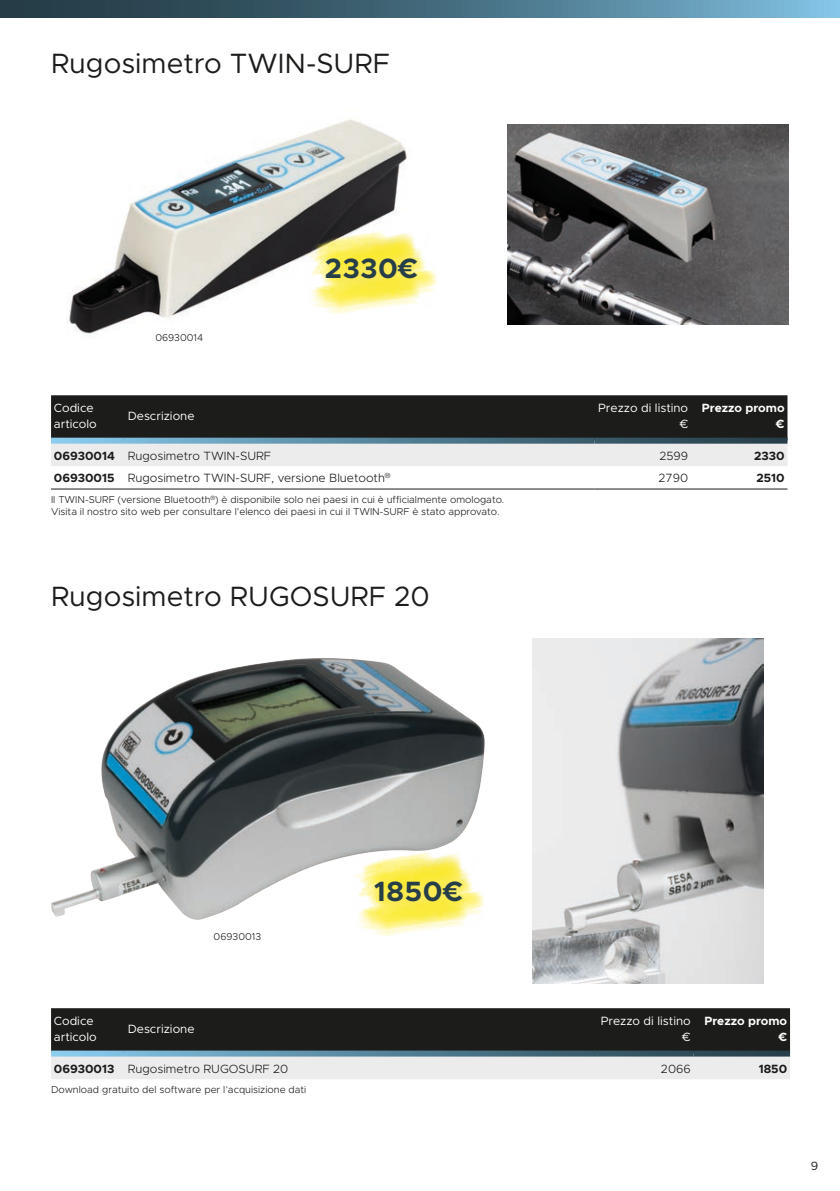
<style>
.page{position:relative;width:840px;height:1191px;background:#fff}
.page>*{position:absolute;margin:0;border:0;box-sizing:border-box;transform-origin:0 0}
.t1{font:28px "Metropolis";color:#1c1c1b}
.t2{font:700 28px "Metropolis";letter-spacing:.025em;color:#273e48}
.t3{font:300 12px "Metropolis";color:#1c1c1b}
.t4{font:12px/16px "Metropolis";color:#fff}
.t5{font:700 12px/16px "Metropolis";color:#fff;text-align:right}
.t6{font:700 12px "Metropolis";color:#1c1c1b}
.t7{font:12px "Metropolis";color:#1c1c1b}
.t8{font:300 10px/12px "Metropolis";color:#1c1c1b}
.s1{font-weight:700}
</style>
<div class="page">
<img style="left:51px;top:658px;width:433px;height:262px">
<img style="left:532px;top:638px;width:231px;height:346px">
<svg style="left:51px;top:1008px;width:738px;height:71px;background:#656565"></svg>
<div style="left:51px;top:1050px;width:74px;height:6px;background:#85c7ea"></div>
<svg style="left:125px;top:1050px;width:471px;height:6px;background:#537e93"></svg>
<div style="left:596px;top:1050px;width:97px;height:6px;background:#335361"></div>
<div style="left:693px;top:1050px;width:96px;height:6px;background:#2b4451"></div>
<img style="left:352px;top:853px;width:132px;height:82px">
<svg style="left:0;top:0;width:839px;height:17px;background:#487083"></svg>
<img style="left:69px;top:119px;width:338px;height:215px">
<img style="left:507px;top:124px;width:281px;height:200px">
<svg style="left:51px;top:395px;width:736px;height:71px;background:#646363"></svg>
<div style="left:51px;top:438px;width:74px;height:6px;background:#85c7ea"></div>
<svg style="left:125px;top:438px;width:469px;height:6px;background:#618ea4"></svg>
<div style="left:594px;top:438px;width:96px;height:6px;background:#335361"></div>
<div style="left:690px;top:438px;width:97px;height:6px;background:#2b4551"></div>
<hr style="left:51px;top:488px;width:74px;height:1px;background:#1c1c1b">
<hr style="left:125px;top:488px;width:469px;height:1px;background:#1c1c1b">
<hr style="left:594px;top:488px;width:96px;height:1px;background:#1c1c1b">
<hr style="left:690px;top:488px;width:97px;height:1px;background:#1c1c1b">
<img style="left:305px;top:231px;width:132px;height:83px">
<h1 class="t1" style="left:51px;top:46px;width:340px">Rugosimetro TWIN-SURF</h1>
<p class="t8" style="left:155px;top:332px;width:49px">06930014</p>
<h1 class="t2" style="left:325px;top:250px;width:95px">2330€</h1>
<p class="t4" style="left:54px;top:400px;width:44px">Codice articolo</p>
<p class="t4" style="left:128px;top:408px;width:68px">Descrizione</p>
<p class="t4" style="left:597px;top:400px;width:91px;text-align:right">Prezzo di listino €</p>
<p class="t5" style="left:701px;top:400px;width:84px">Prezzo promo €</p>
<p class="t3" style="left:54px;top:448px;width:218px"><span class="s1">06930014</span> Rugosimetro TWIN-SURF</p>
<p class="t3" style="left:659px;top:448px;width:30px">2599</p>
<p class="t6" style="left:753px;top:448px;width:32px">2330</p>
<p class="t3" style="left:54px;top:471px;width:338px"><span class="s1">06930015</span> Rugosimetro TWIN-SURF, versione Bluetooth<sup>®</sup></p>
<p class="t3" style="left:658px;top:471px;width:31px">2790</p>
<p class="t6" style="left:756px;top:471px;width:30px">2510</p>
<p class="t8" style="left:51px;top:493px;width:454px">Il TWIN-SURF (versione Bluetooth<sup>®</sup>) è disponibile solo nei paesi in cui è ufficialmente omologato.<br>Visita il nostro sito web per consultare l’elenco dei paesi in cui il TWIN-SURF è stato approvato.</p>
<h1 class="t1" style="left:51px;top:579px;width:380px">Rugosimetro RUGOSURF 20</h1>
<p class="t8" style="left:213px;top:930px;width:49px">06930013</p>
<h1 class="t2" style="left:374px;top:873px;width:90px">1850€</h1>
<p class="t4" style="left:54px;top:1012px;width:44px">Codice articolo</p>
<p class="t4" style="left:128px;top:1020px;width:68px">Descrizione</p>
<p class="t4" style="left:600px;top:1012px;width:91px;text-align:right">Prezzo di listino €</p>
<p class="t5" style="left:704px;top:1012px;width:84px">Prezzo promo €</p>
<p class="t3" style="left:54px;top:1061px;width:236px"><span class="s1">06930013</span> Rugosimetro RUGOSURF 20</p>
<p class="t3" style="left:660px;top:1061px;width:31px">2066</p>
<p class="t6" style="left:758px;top:1061px;width:30px">1850</p>
<p class="t8" style="left:51px;top:1083px;width:256px">Download gratuito del software per l’acquisizione dati</p>
<p class="t7" style="left:810px;top:1158px;width:9px">9</p>
</div>
